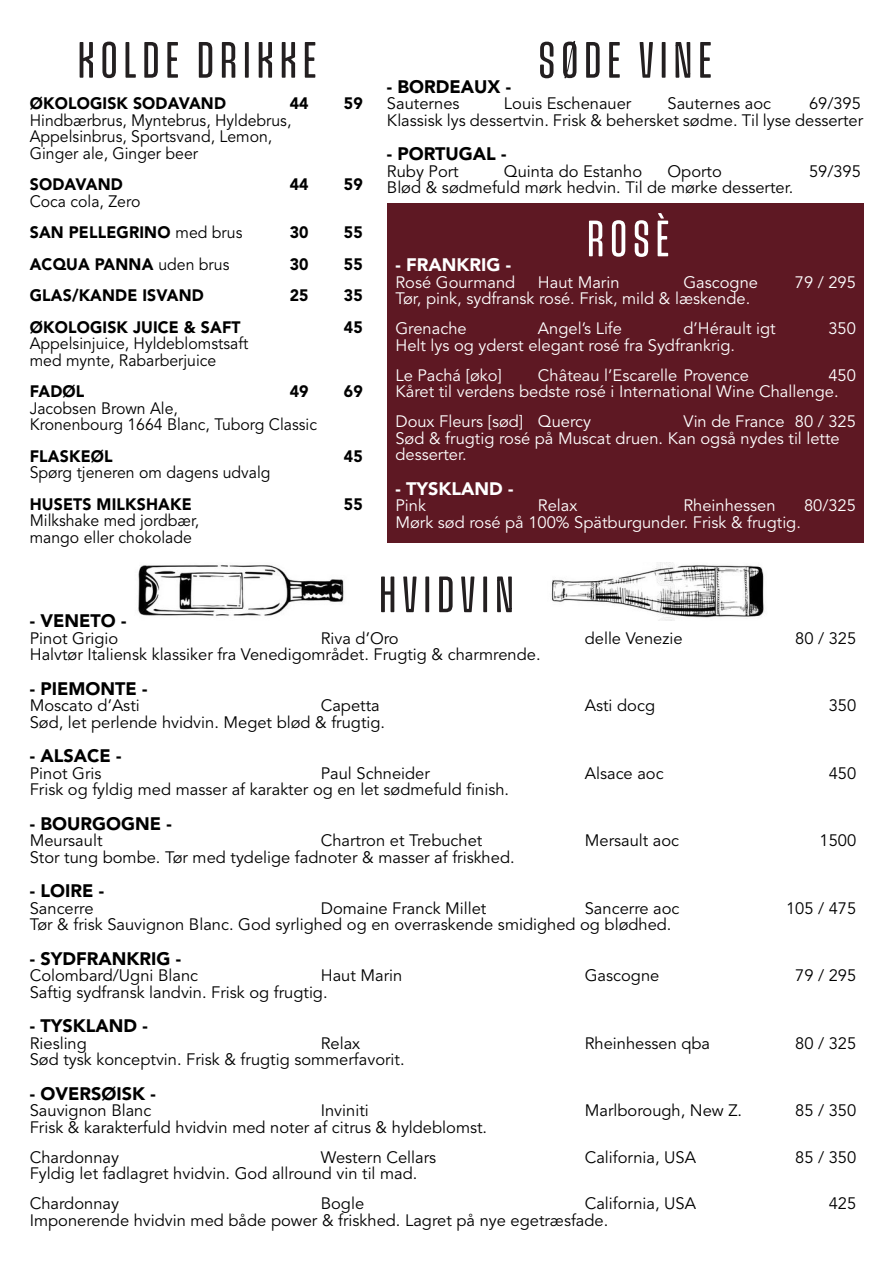
<style>
.page{position:relative;width:893px;height:1263px;background:#fff}
.page>*{position:absolute;margin:0;border:0;box-sizing:border-box;transform-origin:0 0}
.t1{font:100 extra-condensed 51px "Snug Variable";letter-spacing:.125em;color:#231f20}
.t2{font:100 extra-condensed 51px "Snug Variable";color:#fff}
.t3{font:900 18px "Avenir LT Std";color:#000}
.t4{font:900 18px "Avenir LT Std";color:#fff}
.t5{font:16.5px "Avenir LT Std";color:#000}
.t6{font:16.5px/16.5px "Avenir LT Std";color:#fff}
.t7{font:16.5px/16.5px "Avenir LT Std";color:#000;scale:.96 1}
.t8{font:900 16.5px "Avenir LT Std";letter-spacing:.01em;color:#000;scale:.96 1}
.s1{font-weight:400}
</style>
<div class="page">
<div style="left:387px;top:203px;width:476px;height:340px;background:#5e1823"></div>
<img style="left:138px;top:565px;width:206px;height:51px">
<img style="left:551px;top:563px;width:214px;height:58px">
<p class="t1" style="left:78px;top:34px;width:240px">KOLDE DRIKKE</p>
<p class="t8" style="left:30px;top:93px;width:206px">ØKOLOGISK SODAVAND</p>
<p class="t8" style="left:290px;top:93px;width:21px">44</p>
<p class="t8" style="left:344px;top:93px;width:21px">59</p>
<p class="t7" style="left:30px;top:112px;width:274px">Hindbærbrus, Myntebrus, Hyldebrus,<br>Appelsinbrus, Sportsvand, Lemon,</p>
<p class="t7" style="left:30px;top:145px;width:177px">Ginger ale, Ginger beer</p>
<p class="t8" style="left:30px;top:174px;width:98px">SODAVAND</p>
<p class="t8" style="left:290px;top:174px;width:21px">44</p>
<p class="t8" style="left:344px;top:174px;width:21px">59</p>
<p class="t7" style="left:30px;top:193px;width:117px">Coca cola, Zero</p>
<p class="t8" style="left:30px;top:222px;width:223px">SAN PELLEGRINO <span class="s1">med brus</span></p>
<p class="t8" style="left:290px;top:222px;width:21px">30</p>
<p class="t8" style="left:344px;top:222px;width:21px">55</p>
<p class="t8" style="left:30px;top:254px;width:209px">ACQUA PANNA <span class="s1">uden brus</span></p>
<p class="t8" style="left:290px;top:254px;width:21px">30</p>
<p class="t8" style="left:344px;top:254px;width:21px">55</p>
<p class="t8" style="left:30px;top:285px;width:183px">GLAS/KANDE ISVAND</p>
<p class="t8" style="left:290px;top:285px;width:21px">25</p>
<p class="t8" style="left:344px;top:285px;width:21px">35</p>
<p class="t8" style="left:30px;top:317px;width:221px">ØKOLOGISK JUICE &amp; SAFT</p>
<p class="t8" style="left:344px;top:317px;width:21px">45</p>
<p class="t7" style="left:30px;top:336px;width:229px">Appelsinjuice, Hyldeblomstsaft</p>
<p class="t7" style="left:30px;top:352px;width:196px">med mynte, Rabarberjuice</p>
<p class="t8" style="left:30px;top:381px;width:58px">FADØL</p>
<p class="t8" style="left:290px;top:381px;width:21px">49</p>
<p class="t8" style="left:344px;top:381px;width:21px">69</p>
<p class="t7" style="left:30px;top:400px;width:156px">Jacobsen Brown Ale,</p>
<p class="t7" style="left:30px;top:417px;width:301px">Kronenbourg 1664 Blanc, Tuborg Classic</p>
<p class="t8" style="left:30px;top:446px;width:88px">FLASKEØL</p>
<p class="t8" style="left:344px;top:446px;width:21px">45</p>
<p class="t7" style="left:30px;top:465px;width:252px">Spørg tjeneren om dagens udvalg</p>
<p class="t8" style="left:30px;top:494px;width:170px">HUSETS MILKSHAKE</p>
<p class="t8" style="left:344px;top:494px;width:21px">55</p>
<p class="t7" style="left:30px;top:513px;width:178px">Milkshake med jordbær,</p>
<p class="t7" style="left:30px;top:529px;width:171px">mango eller chokolade</p>
<p class="t1" style="left:539px;top:34px;width:174px">SØDE VINE</p>
<p class="t3" style="left:387px;top:76px;width:126px">- BORDEAUX -</p>
<p class="t5" style="left:387px;top:94px;width:74px">Sauternes</p>
<p class="t5" style="left:504px;top:94px;width:129px">Louis Eschenauer</p>
<p class="t5" style="left:667px;top:94px;width:105px">Sauternes aoc</p>
<p class="t5" style="left:809px;top:94px;width:53px">69/395</p>
<p class="t5" style="left:387px;top:111px;width:478px">Klassisk lys dessertvin. Frisk &amp; behersket sødme. Til lyse desserter</p>
<p class="t3" style="left:387px;top:143px;width:121px">- PORTUGAL -</p>
<p class="t5" style="left:387px;top:162px;width:73px">Ruby Port</p>
<p class="t5" style="left:504px;top:162px;width:140px">Quinta do Estanho</p>
<p class="t5" style="left:667px;top:162px;width:56px">Oporto</p>
<p class="t5" style="left:809px;top:162px;width:53px">59/395</p>
<p class="t5" style="left:387px;top:178px;width:408px">Blød &amp; sødmefuld mørk hedvin. Til de mørke desserter.</p>
<p class="t2" style="left:587px;top:213px;width:83px">ROSÈ</p>
<p class="t4" style="left:395px;top:254px;width:117px">- FRANKRIG -</p>
<p class="t6" style="left:395px;top:274px;width:121px">Rosé Gourmand</p>
<p class="t6" style="left:538px;top:274px;width:83px">Haut Marin</p>
<p class="t6" style="left:683px;top:274px;width:76px">Gascogne</p>
<p class="t6" style="left:795px;top:274px;width:63px">79 / 295</p>
<p class="t6" style="left:395px;top:291px;width:356px">Tør, pink, sydfransk rosé. Frisk, mild &amp; læskende.</p>
<p class="t6" style="left:395px;top:321px;width:73px">Grenache</p>
<p class="t6" style="left:538px;top:321px;width:86px">Angel’s Life</p>
<p class="t6" style="left:683px;top:321px;width:94px">d’Hérault igt</p>
<p class="t6" style="left:828px;top:321px;width:29px">350</p>
<p class="t6" style="left:395px;top:337px;width:341px">Helt lys og yderst elegant rosé fra Sydfrankrig.</p>
<p class="t6" style="left:395px;top:367px;width:108px">Le Pachá [øko]</p>
<p class="t6" style="left:538px;top:367px;width:213px">Château l’Escarelle Provence</p>
<p class="t6" style="left:828px;top:367px;width:29px">450</p>
<p class="t6" style="left:395px;top:384px;width:445px">Kåret til verdens bedste rosé i International Wine Challenge.</p>
<p class="t6" style="left:395px;top:414px;width:197px">Doux Fleurs [sød] Quercy</p>
<p class="t6" style="left:683px;top:414px;width:174px">Vin de France 80 / 325</p>
<p class="t6" style="left:395px;top:430px;width:446px">Sød &amp; frugtig rosé på Muscat druen. Kan også nydes til lette desserter.</p>
<p class="t4" style="left:395px;top:478px;width:119px">- TYSKLAND -</p>
<p class="t6" style="left:395px;top:498px;width:32px">Pink</p>
<p class="t6" style="left:538px;top:498px;width:41px">Relax</p>
<p class="t6" style="left:683px;top:498px;width:94px">Rheinhessen</p>
<p class="t6" style="left:804px;top:498px;width:53px">80/325</p>
<p class="t6" style="left:395px;top:514px;width:407px">Mørk sød rosé på 100% Spätburgunder. Frisk &amp; frugtig.</p>
<p class="t1" style="left:379px;top:569px;width:136px">HVIDVIN</p>
<p class="t3" style="left:30px;top:610px;width:98px">- VENETO -</p>
<p class="t5" style="left:30px;top:628px;width:90px">Pinot Grigio</p>
<p class="t5" style="left:321px;top:628px;width:79px">Riva d’Oro</p>
<p class="t5" style="left:585px;top:628px;width:99px">delle Venezie</p>
<p class="t5" style="left:795px;top:628px;width:63px">80 / 325</p>
<p class="t5" style="left:30px;top:645px;width:512px">Halvtør Italiensk klassiker fra Venedigområdet. Frugtig &amp; charmrende.</p>
<p class="t3" style="left:30px;top:677px;width:119px">- PIEMONTE -</p>
<p class="t5" style="left:30px;top:696px;width:112px">Moscato d’Asti</p>
<p class="t5" style="left:321px;top:696px;width:60px">Capetta</p>
<p class="t5" style="left:585px;top:696px;width:72px">Asti docg</p>
<p class="t5" style="left:829px;top:696px;width:29px">350</p>
<p class="t5" style="left:30px;top:712px;width:357px">Sød, let perlende hvidvin. Meget blød &amp; frugtig.</p>
<p class="t3" style="left:30px;top:745px;width:93px">- ALSACE -</p>
<p class="t5" style="left:30px;top:763px;width:73px">Pinot Gris</p>
<p class="t5" style="left:321px;top:763px;width:111px">Paul Schneider</p>
<p class="t5" style="left:585px;top:763px;width:80px">Alsace aoc</p>
<p class="t5" style="left:829px;top:763px;width:29px">450</p>
<p class="t5" style="left:30px;top:780px;width:481px">Frisk og fyldig med masser af karakter og en let sødmefuld finish.</p>
<p class="t3" style="left:30px;top:812px;width:143px">- BOURGOGNE -</p>
<p class="t5" style="left:30px;top:831px;width:74px">Meursault</p>
<p class="t5" style="left:321px;top:831px;width:163px">Chartron et Trebuchet</p>
<p class="t5" style="left:585px;top:831px;width:96px">Mersault aoc</p>
<p class="t5" style="left:820px;top:831px;width:38px">1500</p>
<p class="t5" style="left:30px;top:847px;width:486px">Stor tung bombe. Tør med tydelige fadnoter &amp; masser af friskhed.</p>
<p class="t3" style="left:30px;top:880px;width:76px">- LOIRE -</p>
<p class="t5" style="left:30px;top:898px;width:65px">Sancerre</p>
<p class="t5" style="left:321px;top:898px;width:167px">Domaine Franck Millet</p>
<p class="t5" style="left:585px;top:898px;width:96px">Sancerre aoc</p>
<p class="t5" style="left:786px;top:898px;width:72px">105 / 475</p>
<p class="t5" style="left:30px;top:915px;width:643px">Tør &amp; frisk Sauvignon Blanc. God syrlighed og en overraskende smidighed og blødhed.</p>
<p class="t3" style="left:30px;top:947px;width:153px">- SYDFRANKRIG -</p>
<p class="t5" style="left:30px;top:966px;width:170px">Colombard/Ugni Blanc</p>
<p class="t5" style="left:321px;top:966px;width:83px">Haut Marin</p>
<p class="t5" style="left:585px;top:966px;width:76px">Gascogne</p>
<p class="t5" style="left:795px;top:966px;width:63px">79 / 295</p>
<p class="t5" style="left:30px;top:982px;width:299px">Saftig sydfransk landvin. Frisk og frugtig.</p>
<p class="t3" style="left:30px;top:1015px;width:119px">- TYSKLAND -</p>
<p class="t5" style="left:30px;top:1033px;width:59px">Riesling</p>
<p class="t5" style="left:321px;top:1033px;width:41px">Relax</p>
<p class="t5" style="left:585px;top:1033px;width:127px">Rheinhessen qba</p>
<p class="t5" style="left:795px;top:1033px;width:63px">80 / 325</p>
<p class="t5" style="left:30px;top:1050px;width:376px">Sød tysk konceptvin. Frisk &amp; frugtig sommerfavorit.</p>
<p class="t3" style="left:30px;top:1082px;width:127px">- OVERSØISK -</p>
<p class="t5" style="left:30px;top:1101px;width:123px">Sauvignon Blanc</p>
<p class="t5" style="left:321px;top:1101px;width:50px">Inviniti</p>
<p class="t5" style="left:585px;top:1101px;width:159px">Marlborough, New Z.</p>
<p class="t5" style="left:795px;top:1101px;width:63px">85 / 350</p>
<p class="t5" style="left:30px;top:1117px;width:459px">Frisk &amp; karakterfuld hvidvin med noter af citrus &amp; hyldeblomst.</p>
<p class="t5" style="left:30px;top:1147px;width:91px">Chardonnay</p>
<p class="t5" style="left:321px;top:1147px;width:117px">Western Cellars</p>
<p class="t5" style="left:585px;top:1147px;width:113px">California, USA</p>
<p class="t5" style="left:795px;top:1147px;width:63px">85 / 350</p>
<p class="t5" style="left:30px;top:1164px;width:389px">Fyldig let fadlagret hvidvin. God allround vin til mad.</p>
<p class="t5" style="left:30px;top:1194px;width:91px">Chardonnay</p>
<p class="t5" style="left:321px;top:1194px;width:45px">Bogle</p>
<p class="t5" style="left:585px;top:1194px;width:113px">California, USA</p>
<p class="t5" style="left:829px;top:1194px;width:29px">425</p>
<p class="t5" style="left:30px;top:1210px;width:580px">Imponerende hvidvin med både power &amp; friskhed. Lagret på nye egetræsfade.</p>
</div>
